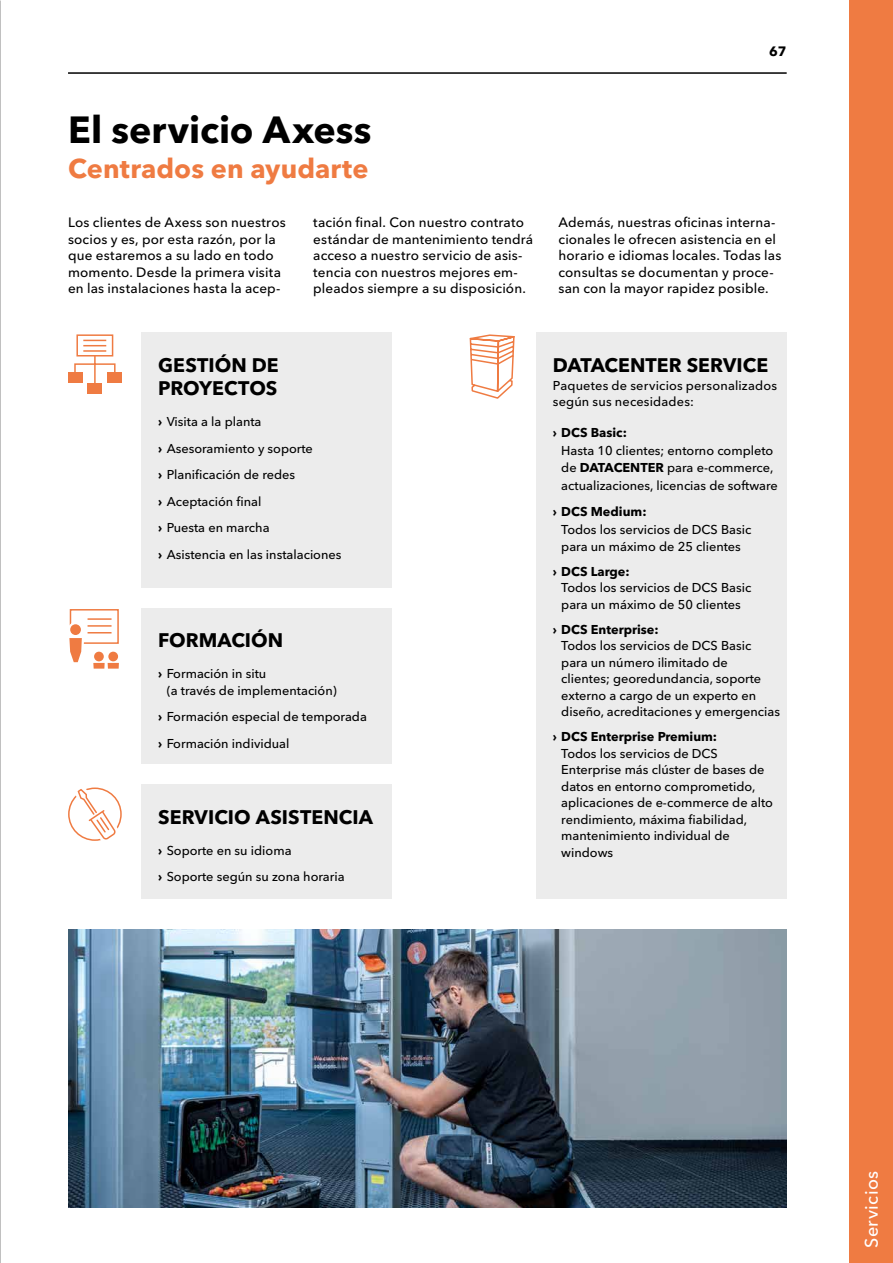
<style>
.page{position:relative;width:893px;height:1263px;background:#fff}
.page>*{position:absolute;margin:0;border:0;box-sizing:border-box;transform-origin:0 0}
.t1{font:700 37.5px "Avenir Next Cyr";color:#000}
.t2{font:700 27px "Avenir Next Cyr";letter-spacing:.005em;color:#ef7b42}
.t3{font:700 19.5px/23.4px "Avenir Next Cyr";color:#000}
.t4{font:500 18px "Avenir Next Cyr";letter-spacing:.02em;color:#fff}
.t5{font:500 13.5px/16.5px "Avenir Next Cyr";letter-spacing:.01em;color:#000}
.t6{font:700 13.5px "Avenir Next Cyr";color:#000}
.t7{font:500 12.75px/16.5px "Avenir Next Cyr";color:#000}
.t8{font:700 12.75px "Avenir Next Cyr";color:#000}
.s1{font-weight:700}
</style>
<div class="page">
<hr style="left:68px;top:72px;width:719px;height:2px;background:#000">
<div style="left:849px;top:0;width:44px;height:1263px;background:#ef7b42"></div>
<div style="left:141px;top:332px;width:251px;height:255px;background:#ececec"></div>
<div style="left:141px;top:608px;width:251px;height:155px;background:#ececec"></div>
<div style="left:141px;top:784px;width:251px;height:115px;background:#ececec"></div>
<div style="left:536px;top:332px;width:251px;height:567px;background:#ececec"></div>
<div style="left:68px;top:372px;width:14px;height:11px;background:#ef7b42"></div>
<div style="left:88px;top:383px;width:14px;height:11px;background:#ef7b42"></div>
<div style="left:108px;top:372px;width:14px;height:11px;background:#ef7b42"></div>
<svg style="left:74px;top:334px;width:42px;height:58px"></svg>
<div style="left:70px;top:609px;width:49px;height:35px;border:2px solid #ef7b42"></div>
<div style="left:68px;top:622px;width:15px;height:15px;border:4px solid #fff;border-radius:50%"></div>
<div style="left:93px;top:663px;width:12px;height:6px;background:#ef7b42"></div>
<div style="left:108px;top:652px;width:10px;height:9px;background:#ef7b42;border-radius:50%"></div>
<div style="left:108px;top:663px;width:11px;height:6px;background:#ef7b42"></div>
<div style="left:68px;top:627px;width:13px;height:22px;background:#fff"></div>
<div style="left:70px;top:624px;width:11px;height:11px;background:#ef7b42;border-radius:50%"></div>
<hr style="left:88px;top:625px;width:24px;height:2px;background:#ef7b42">
<hr style="left:88px;top:618px;width:24px;height:2px;background:#ef7b42">
<svg style="left:69px;top:632px;width:43px;height:35px"></svg>
<svg style="left:469px;top:334px;width:46px;height:65px"></svg>
<svg style="left:69px;top:787px;width:53px;height:54px"></svg>
<img style="left:68px;top:930px;width:719px;height:278px">
<p class="t6" style="left:769px;top:43px;width:19px">67</p>
<h1 class="t1" style="left:68px;top:107px;width:305px">El servicio Axess</h1>
<h2 class="t2" style="left:68px;top:152px;width:302px">Centrados en ayudarte</h2>
<p class="t5" style="left:68px;top:214px;width:219px">Los clientes de Axess son nuestros socios y es, por esta razón, por la que estaremos a su lado en todo momento. Desde la primera visita en las instalaciones hasta la acep-</p>
<p class="t5" style="left:313px;top:214px;width:222px">tación final. Con nuestro contrato estándar de mantenimiento tendrá acceso a nuestro servicio de asis&shy;tencia con nuestros mejores em&shy;pleados siempre a su disposición.</p>
<p class="t5" style="left:558px;top:214px;width:224px">Además, nuestras oficinas interna&shy;cionales le ofrecen asistencia en el horario e idiomas locales. Todas las consultas se documentan y proce&shy;san con la mayor rapidez posible.</p>
<h3 class="t3" style="left:158px;top:353px;width:122px">GESTIÓN DE<br>PROYECTOS</h3>
<p class="t7" style="left:158px;top:408px;width:185px;line-height:26.5px"><span class="s1">›</span> Visita a la planta<br><span class="s1">›</span> Asesoramiento y soporte<br><span class="s1">›</span> Planificación de redes<br><span class="s1">›</span> Aceptación final<br><span class="s1">›</span> Puesta en marcha<br><span class="s1">›</span> Asistencia en las instalaciones</p>
<h3 class="t3" style="left:158px;top:629px;width:127px">FORMACIÓN</h3>
<p class="t7" style="left:167px;top:665px;width:172px;text-indent:-9px"><span class="s1">›</span> Formación in situ<br>(a través de implementación)</p>
<p class="t7" style="left:158px;top:703px;width:210px;line-height:26.5px"><span class="s1">›</span> Formación especial de temporada <span class="s1">›</span> Formación individual</p>
<h3 class="t3" style="left:158px;top:805px;width:216px">SERVICIO ASISTENCIA</h3>
<p class="t7" style="left:158px;top:837px;width:188px;line-height:26.5px"><span class="s1">›</span> Soporte en su idioma<br><span class="s1">›</span> Soporte según su zona horaria</p>
<h3 class="t3" style="left:553px;top:353px;width:217px">DATACENTER SERVICE</h3>
<p class="t7" style="left:553px;top:377px;width:226px">Paquetes de servicios personalizados según sus necesidades:</p>
<p class="t8" style="left:553px;top:425px;width:76px">› DCS Basic:</p>
<p class="t7" style="left:561px;top:442px;width:214px">Hasta 10 clientes; entorno completo de <span class="s1">DATACENTER</span> para e-commerce,</p>
<p class="t7" style="left:561px;top:477px;width:218px">actualizaciones, licencias de software</p>
<p class="t8" style="left:553px;top:504px;width:95px">› DCS Medium:</p>
<p class="t7" style="left:561px;top:521px;width:192px">Todos los servicios de DCS Basic para un máximo de 25 clientes</p>
<p class="t8" style="left:553px;top:563px;width:78px">› DCS Large:</p>
<p class="t7" style="left:561px;top:579px;width:192px">Todos los servicios de DCS Basic para un máximo de 50 clientes</p>
<p class="t8" style="left:553px;top:621px;width:108px">› DCS Enterprise:</p>
<p class="t7" style="left:561px;top:637px;width:220px">Todos los servicios de DCS Basic para un número ilimitado de<br>clientes; georedundancia, soporte externo a cargo de un experto en diseño, acreditaciones y emergencias</p>
<p class="t8" style="left:553px;top:729px;width:166px">› DCS Enterprise Premium:</p>
<p class="t7" style="left:561px;top:745px;width:213px">Todos los servicios de DCS<br>Enterprise más clúster de bases de datos en entorno comprometido, aplicaciones de e-commerce de alto rendimiento, máxima fiabilidad, mantenimiento individual de windows</p>
<h3 class="t4" style="left:861px;top:1248px;width:78px;rotate:-90deg">Servicios</h3>
</div>
